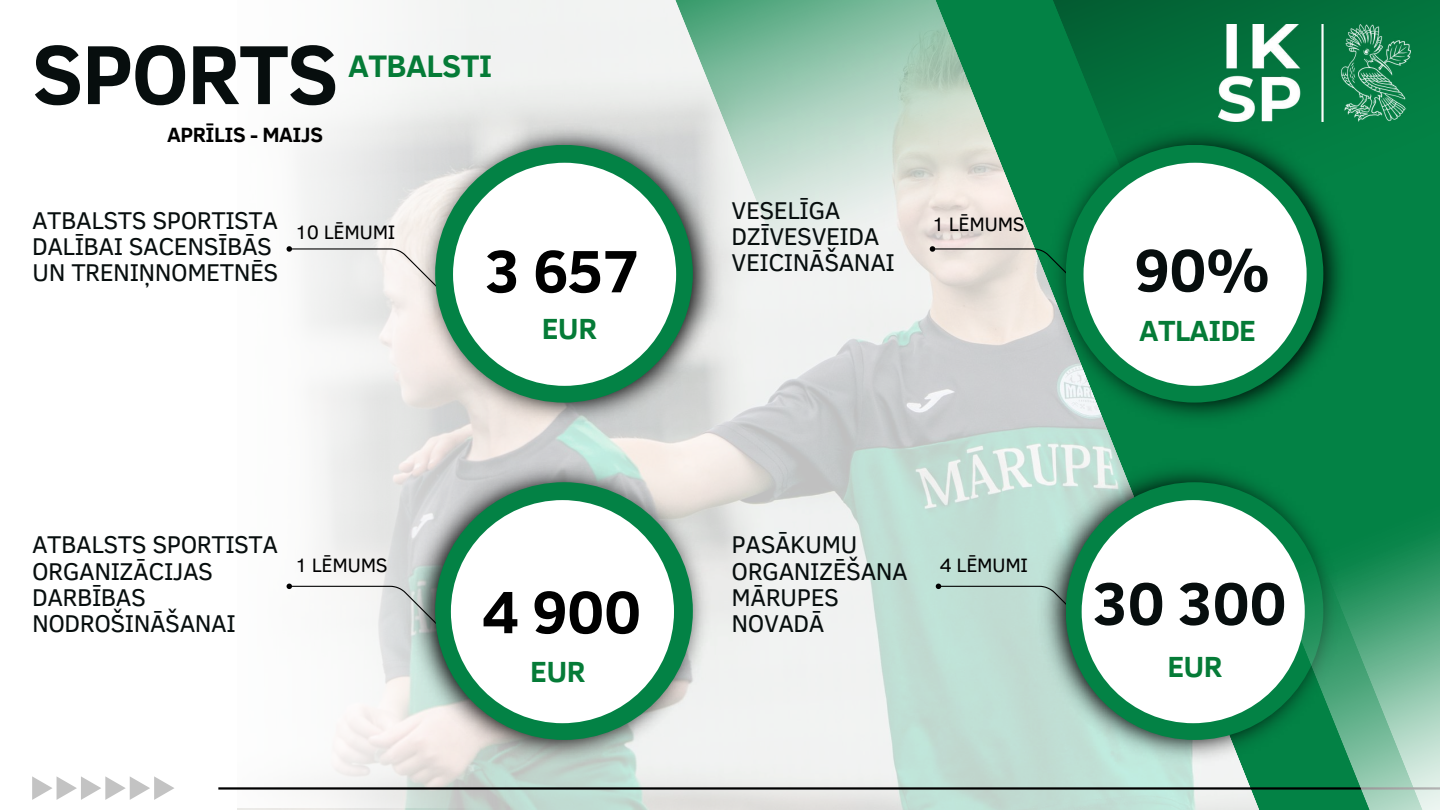
<style>
.page{position:relative;width:1440px;height:810px;background:#fff}
.page>*{position:absolute;margin:0;border:0;box-sizing:border-box;transform-origin:0 0}
.t1{font:700 85.5px "Clear Sans";letter-spacing:-.02em;color:#070e0e}
.t2{font:700 61px "Clear Sans";letter-spacing:-.02em;color:#000}
.t3{font:700 61px "Clear Sans";letter-spacing:-.02em;color:#070e0e}
.t4{font:700 32px "Clear Sans";letter-spacing:-.02em;color:#057b37}
.t5{font:700 29.9px "Clear Sans";letter-spacing:-.02em;color:#057b37}
.t6{font:24.9px/26.2px "Clear Sans";letter-spacing:-.02em;color:#070e0e}
.t7{font:700 21.2px "Clear Sans";letter-spacing:-.02em;color:#000}
.t8{font:19.9px "Clear Sans";letter-spacing:-.02em;color:#000}
</style>
<div class="page">
<img style="left:237px;top:0;width:689px;height:810px">
<img style="left:237px;top:0;width:269px;height:808px">
<svg style="left:656px;top:0;width:270px;height:271px"></svg>
<svg style="left:926px;top:0;width:514px;height:810px;background:#9dc8b4"></svg>
<svg style="left:1025px;top:0;width:415px;height:249px;background:#03763f"></svg>
<svg style="left:32px;top:776px;width:142px;height:24px"></svg>
<hr style="left:218px;top:787px;width:1222px;height:3px;background:#000">
<svg style="left:287px;top:246px;width:129px;height:83px"></svg>
<img style="left:416px;top:122px;width:307px;height:306px">
<div style="left:435px;top:145px;width:258px;height:258px;background:#038245;border-radius:50%"></div>
<div style="left:453px;top:163px;width:223px;height:223px;background:#fff;border-radius:50%"></div>
<svg style="left:287px;top:584px;width:118px;height:83px"></svg>
<img style="left:405px;top:459px;width:306px;height:307px">
<div style="left:435px;top:482px;width:258px;height:258px;background:#038245;border-radius:50%"></div>
<div style="left:451px;top:500px;width:223px;height:223px;background:#fff;border-radius:50%"></div>
<svg style="left:930px;top:246px;width:117px;height:83px;background:#e3ddd5"></svg>
<img style="left:1047px;top:122px;width:306px;height:306px">
<div style="left:1066px;top:145px;width:257px;height:258px;background:#038245;border-radius:50%"></div>
<div style="left:1084px;top:163px;width:223px;height:223px;background:#fff;border-radius:50%"></div>
<div style="left:936px;top:584px;width:99px;height:83px;background:#c0ded4"></div>
<img style="left:1035px;top:459px;width:237px;height:307px">
<div style="left:1066px;top:482px;width:257px;height:258px;background:#038245;border-radius:50%"></div>
<div style="left:1082px;top:500px;width:223px;height:223px;background:#fff;border-radius:50%"></div>
<svg style="left:1272px;top:309px;width:168px;height:501px;background:#339767"></svg>
<img style="left:1219px;top:24px;width:192px;height:98px">
<h1 class="t1" style="left:32px;top:12px;width:308px">SPORTS</h1>
<p class="t7" style="left:167px;top:120px;width:158px">APRĪLIS - MAIJS</p>
<p class="t4" style="left:348px;top:43px;width:146px">ATBALSTI</p>
<p class="t6" style="left:32px;top:205px;width:248px">ATBALSTS SPORTISTA<br>DALĪBAI SACENSĪBĀS<br>UN TRENIŅNOMETNĒS</p>
<p class="t6" style="left:732px;top:196px;width:165px">VESELĪGA<br>DZĪVESVEIDA<br>VEICINĀŠANAI</p>
<p class="t8" style="left:295px;top:218px;width:102px">10 LĒMUMI</p>
<p class="t8" style="left:932px;top:210px;width:94px">1 LĒMUMS</p>
<h2 class="t2" style="left:485px;top:227px;width:157px">3 657</h2>
<p class="t5" style="left:542px;top:306px;width:57px">EUR</p>
<h2 class="t3" style="left:1134px;top:226px;width:137px">90%</h2>
<p class="t5" style="left:1139px;top:309px;width:118px">ATLAIDE</p>
<p class="t6" style="left:32px;top:530px;width:248px">ATBALSTS SPORTISTA<br>ORGANIZĀCIJAS<br>DARBĪBAS<br>NODROŠINĀŠANAI</p>
<p class="t6" style="left:732px;top:530px;width:178px">PASĀKUMU<br>ORGANIZĒŠANA<br>MĀRUPES<br>NOVADĀ</p>
<p class="t8" style="left:295px;top:551px;width:94px">1 LĒMUMS</p>
<p class="t8" style="left:940px;top:551px;width:90px">4 LĒMUMI</p>
<h2 class="t2" style="left:482px;top:568px;width:162px">4 900</h2>
<h2 class="t3" style="left:1092px;top:559px;width:196px">30 300</h2>
<p class="t5" style="left:530px;top:650px;width:57px">EUR</p>
<p class="t5" style="left:1167px;top:645px;width:57px">EUR</p>
</div>
